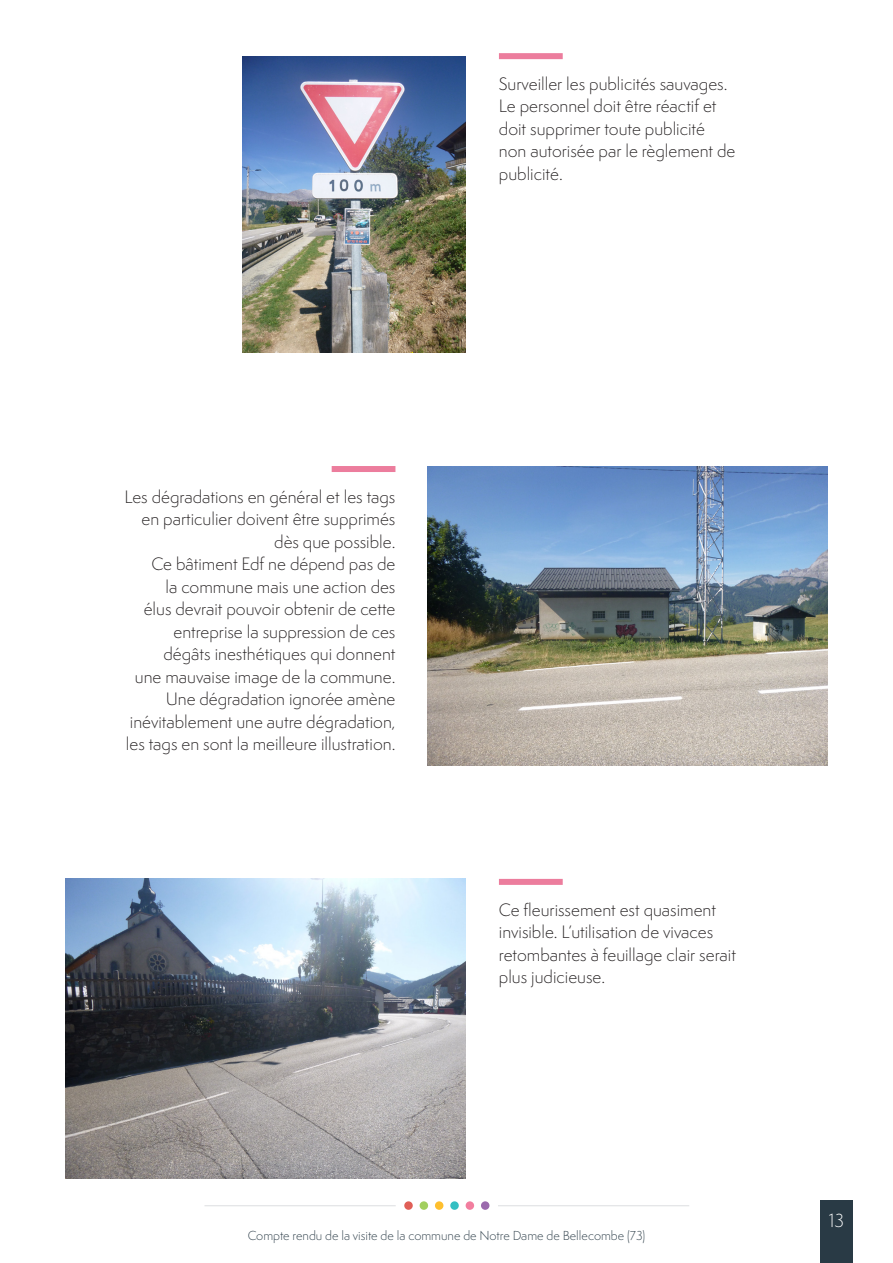
<style>
.page{position:relative;width:893px;height:1263px;background:#fff}
.page>*{position:absolute;margin:0;border:0;box-sizing:border-box;transform-origin:0 0}
.t1{font:300 17.55px "Semplicita Pro";color:#fff}
.t2{font:300 16.5px/22.5px "Semplicita Pro";color:#231f20}
.t3{font:300 12px "Semplicita Pro";color:#293a45}
</style>
<div class="page">
<hr style="left:498px;top:1205px;width:191px;height:1px;background:#dedfe1">
<hr style="left:204px;top:1205px;width:192px;height:1px;background:#dedfe1">
<div style="left:404px;top:1201px;width:9px;height:9px;background:#e05f57;border-radius:50%"></div>
<div style="left:420px;top:1201px;width:8px;height:9px;background:#a2cf5f;border-radius:50%"></div>
<div style="left:435px;top:1201px;width:8px;height:9px;background:#febf2e;border-radius:50%"></div>
<div style="left:450px;top:1201px;width:9px;height:9px;background:#35bfc2;border-radius:50%"></div>
<div style="left:466px;top:1201px;width:8px;height:9px;background:#f27e9f;border-radius:50%"></div>
<div style="left:481px;top:1201px;width:8px;height:9px;background:#9b6aad;border-radius:50%"></div>
<div style="left:820px;top:1200px;width:32px;height:63px;background:#293a45"></div>
<img style="left:427px;top:466px;width:400px;height:300px">
<img style="left:242px;top:56px;width:224px;height:297px">
<div style="left:499px;top:879px;width:64px;height:6px;background:#ec7d9d"></div>
<img style="left:66px;top:879px;width:400px;height:300px">
<div style="left:499px;top:53px;width:64px;height:6px;background:#ec7d9d"></div>
<div style="left:332px;top:466px;width:63px;height:6px;background:#ec7d9d"></div>
<p class="t2" style="left:499px;top:72px;width:238px">Surveiller les publicités sauvages.<br>Le personnel doit être réactif et doit supprimer toute publicité non autorisée par le règlement de publicité.</p>
<p class="t2" style="left:124px;top:485px;width:273px;text-align:right">Les dégradations en général et les tags en particulier doivent être supprimés dès que possible.</p>
<p class="t2" style="left:126px;top:553px;width:271px;text-align:right">Ce bâtiment Edf ne dépend pas de<br>la commune mais une action des<br>élus devrait pouvoir obtenir de cette entreprise la suppression de ces dégâts inesthétiques qui donnent<br>une mauvaise image de la commune.<br>Une dégradation ignorée amène inévitablement une autre dégradation, les tags en sont la meilleure illustration.</p>
<p class="t2" style="left:499px;top:898px;width:239px">Ce fleurissement est quasiment invisible. L’utilisation de vivaces retombantes à feuillage clair serait plus judicieuse.</p>
<p class="t3" style="left:248px;top:1227px;width:399px">Compte rendu de la visite de la commune de Notre Dame de Bellecombe (73)</p>
<p class="t1" style="left:829px;top:1209px;width:17px">13</p>
</div>
